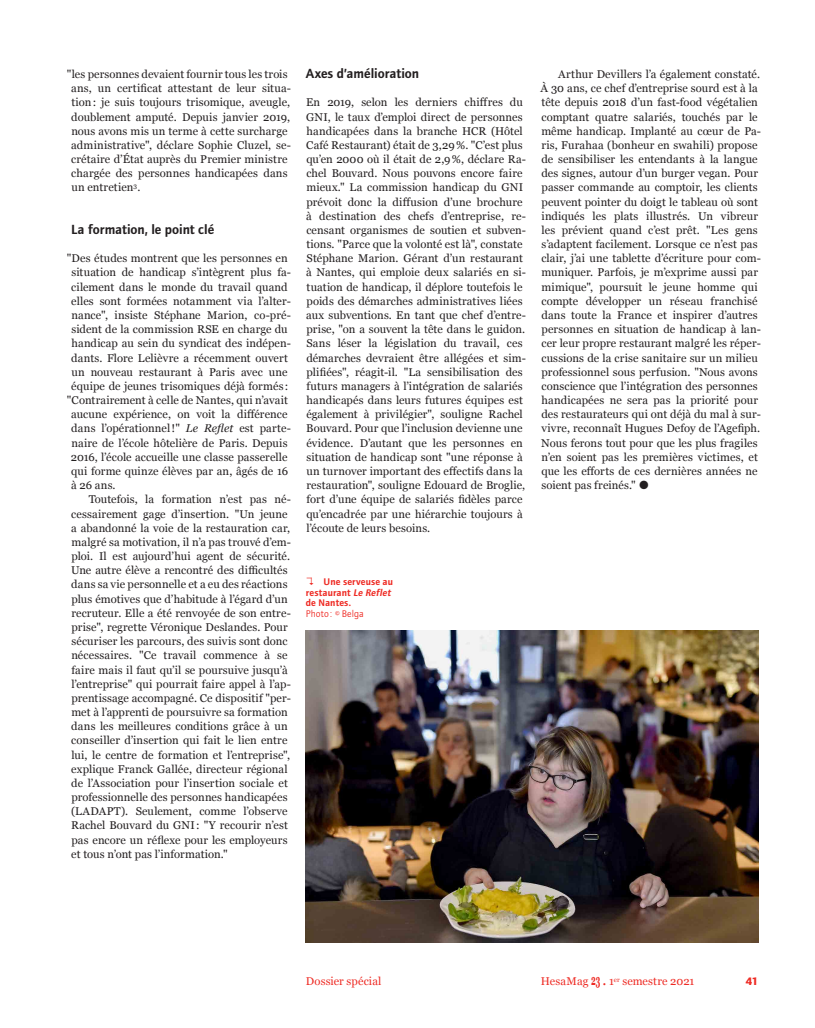
<style>
.page{position:relative;width:815px;height:1028px;background:#fff}
.page>*{position:absolute;margin:0;border:0;box-sizing:border-box;transform-origin:0 0}
.DEF___Titre_2{font:13.75px "etui Foundry Journal Demi";letter-spacing:-.005em;color:#231f20}
.DEF___Body{font:11.25px/14.1px "Georgia";letter-spacing:.01em;color:#231f20}
.DEF___Body_First{font:11.25px/14.1px "Georgia";letter-spacing:.01em;color:#231f20}
.t1{font:11.25px "Georgia";letter-spacing:.01em;color:#ee2a23}
.t2{font:11.25px "etui Foundry Journal bold";color:#ee2a23}
.DEF___Légende_image{font:10px/10.6px "etui Foundry Journal Demi";letter-spacing:.01em;color:#ee2a23}
.s1{font-style:italic}
.s2{font-family:"Inter";font-weight:300}
.s3{font-family:"etui Foundry Journal book"}
.s4{font-weight:700;font-size:14.88px}
.s5{font-size:15px}
</style>
<div class="page">
<img style="left:306px;top:631px;width:452px;height:312px">
<p class="DEF___Body" style="left:71px;top:67px;width:221px;text-indent:-4px">"les personnes devaient fournir tous les trois ans, un certificat attestant de leur situa&shy;tion: je suis toujours trisomique, aveugle, doublement amputé. Depuis janvier 2019, nous avons mis un terme à cette surcharge administrative", déclare Sophie Cluzel, se&shy;crétaire d’État auprès du Premier ministre chargée des personnes handicapées dans un entretien<sup>3</sup>.</p>
<p class="DEF___Titre_2" style="left:71px;top:221px;width:144px">La formation, le point clé</p>
<p class="DEF___Body_First" style="left:67px;top:251px;width:222px">"Des études montrent que les personnes en</p>
<p class="DEF___Body_First" style="left:71px;top:265px;width:221px">situation de handicap s’intègrent plus fa-</p>
<p class="DEF___Body_First" style="left:71px;top:279px;width:218px">cilement dans le monde du travail quand</p>
<p class="DEF___Body_First" style="left:71px;top:293px;width:221px">elles sont formées notamment via l’alter-</p>
<p class="DEF___Body_First" style="left:71px;top:307px;width:221px">nance", insiste Stéphane Marion, co-pré-</p>
<p class="DEF___Body_First" style="left:71px;top:322px;width:218px">sident de la commission RSE en charge du</p>
<p class="DEF___Body_First" style="left:71px;top:336px;width:221px">handicap au sein du syndicat des indépen-</p>
<p class="DEF___Body_First" style="left:71px;top:350px;width:218px">dants. Flore Lelièvre a récemment ouvert</p>
<p class="DEF___Body_First" style="left:71px;top:364px;width:217px">un nouveau restaurant à Paris avec une</p>
<p class="DEF___Body_First" style="left:71px;top:378px;width:219px">équipe de jeunes trisomiques déjà formés :</p>
<p class="DEF___Body_First" style="left:67px;top:393px;width:222px">"Contrairement à celle de Nantes, qui n’avait</p>
<p class="DEF___Body_First" style="left:71px;top:407px;width:218px">aucune expérience, on voit la différence</p>
<p class="DEF___Body_First" style="left:71px;top:421px;width:221px">dans l’opérationnel!" <span class="s1">Le Reflet</span> est parte-</p>
<p class="DEF___Body_First" style="left:71px;top:435px;width:218px">naire de l’école hôtelière de Paris. Depuis</p>
<p class="DEF___Body_First" style="left:71px;top:449px;width:218px">2016, l’école accueille une classe passerelle</p>
<p class="DEF___Body_First" style="left:71px;top:463px;width:218px">qui forme quinze élèves par an, âgés de 16</p>
<p class="DEF___Body_First" style="left:71px;top:478px;width:46px">à 26 ans.</p>
<p class="DEF___Body" style="left:71px;top:492px;width:221px;text-indent:18px">Toutefois, la formation n’est pas né&shy;cessairement gage d’insertion. "Un jeune a abandonné la voie de la restauration car, malgré sa motivation, il n’a pas trouvé d’em&shy;ploi. Il est aujourd’hui agent de sécurité.<br>Une autre élève a rencontré des difficultés dans sa vie personnelle et a eu des réactions plus émotives que d’habitude à l’égard d’un recruteur. Elle a été renvoyée de son entre&shy;prise", regrette Véronique Deslandes. Pour sécuriser les parcours, des suivis sont donc nécessaires. "Ce travail commence à se faire mais il faut qu’il se poursuive jusqu’à l’entreprise" qui pourrait faire appel à l’ap&shy;prentissage accompagné. Ce dispositif "per&shy;met à l’apprenti de poursuivre sa formation dans les meilleures conditions grâce à un conseiller d’insertion qui fait le lien entre lui, le centre de formation et l’entreprise", explique Franck Gallée, directeur régional de l’Association pour l’insertion sociale et professionnelle des personnes handicapées (LADAPT). Seulement, comme l’observe Rachel Bouvard du GNI: "Y recourir n’est pas encore un réflexe pour les employeurs et tous n’ont pas l’information."</p>
<p class="DEF___Titre_2" style="left:306px;top:66px;width:115px">Axes d’amélioration</p>
<p class="DEF___Body_First" style="left:306px;top:95px;width:221px">En 2019, selon les derniers chiffres du GNI, le taux d’emploi direct de personnes handicapées dans la branche HCR (Hôtel Café Restaurant) était de 3,29%. "C’est plus qu’en 2000 où il était de 2,9%, déclare Ra&shy;chel Bouvard. Nous pouvons encore faire mieux." La commission handicap du GNI prévoit donc la diffusion d’une brochure à destination des chefs d’entreprise, re&shy;censant organismes de soutien et subven&shy;tions. "Parce que la volonté est là", constate Stéphane Marion. Gérant d’un restaurant à Nantes, qui emploie deux salariés en si&shy;tuation de handicap, il déplore toutefois le poids des démarches administratives liées aux subventions. En tant que chef d’entre&shy;prise, "on a souvent la tête dans le guidon.<br>Sans léser la législation du travail, ces démarches devraient être allégées et sim&shy;plifiées", réagit-il. "La sensibilisation des futurs managers à l’intégration de salariés handicapés dans leurs futures équipes est également à privilégier", souligne Rachel Bouvard. Pour que l’inclusion devienne une évidence. D’autant que les personnes en situation de handicap sont "une réponse à un turnover important des effectifs dans la restauration", souligne Edouard de Broglie, fort d’une équipe de salariés fidèles parce qu’encadrée par une hiérarchie toujours à l’écoute de leurs besoins.</p>
<p class="DEF___Body" style="left:540px;top:67px;width:222px;text-indent:18px">Arthur Devillers l’a également constaté.<br>À 30 ans, ce chef d’entreprise sourd est à la tête depuis 2018 d’un fast-food végétalien comptant quatre salariés, touchés par le même handicap. Implanté au cœur de Pa&shy;ris, Furahaa (bonheur en swahili) propose de sensibiliser les entendants à la langue des signes, autour d’un burger vegan. Pour passer commande au comptoir, les clients peuvent pointer du doigt le tableau où sont indiqués les plats illustrés. Un vibreur les prévient quand c’est prêt. "Les gens s’adaptent facilement. Lorsque ce n’est pas clair, j’ai une tablette d’écriture pour com&shy;muniquer. Parfois, je m’exprime aussi par mimique", poursuit le jeune homme qui compte développer un réseau franchisé dans toute la France et inspirer d’autres personnes en situation de handicap à lan&shy;cer leur propre restaurant malgré les réper&shy;cussions de la crise sanitaire sur un milieu professionnel sous perfusion. "Nous avons conscience que l’intégration des personnes handicapées ne sera pas la priorité pour des restaurateurs qui ont déjà du mal à sur&shy;vivre, reconnaît Hugues Defoy de l’Agefiph.<br>Nous ferons tout pour que les plus fragiles n’en soient pas les premières victimes, et que les efforts de ces dernières années ne soient pas freinés." <span class="s2">●</span></p>
<p class="DEF___Légende_image" style="left:306px;top:576px;width:89px"><span class="s2">↴</span> Une serveuse au restaurant <span class="s1">Le Reflet </span>de Nantes.<br><span class="s3">Photo : ©Belga</span></p>
<p class="t1" style="left:306px;top:973px;width:77px">Dossier spécial</p>
<p class="t1" style="left:541px;top:973px;width:155px">HesaMag <span class="s4">23</span> <span class="s5">.</span> 1<sup>er</sup> semestre 2021</p>
<p class="t2" style="left:746px;top:975px;width:14px">41</p>
</div>
